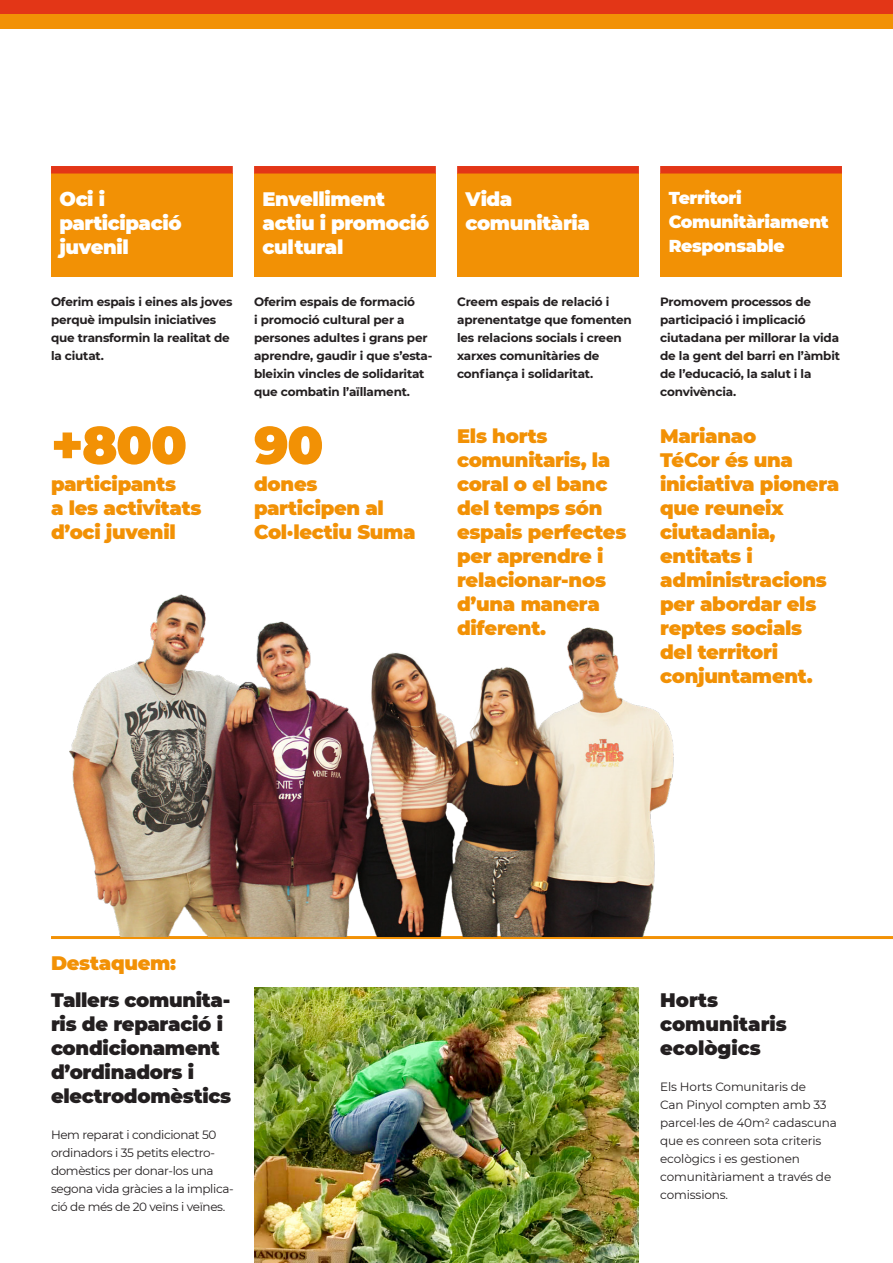
<style>
.page{position:relative;width:893px;height:1263px;background:#fff}
.page>*{position:absolute;margin:0;border:0;box-sizing:border-box;transform-origin:0 0}
.t1{font:900 52.5px "Montserrat";color:#f29105}
.t2{font:900 19.5px/24px "Montserrat";letter-spacing:-.015em;color:#f29105}
.t3{font:900 19.5px/24px "Montserrat";letter-spacing:-.015em;color:#231f20}
.t4{font:900 19.5px/24px "Montserrat";letter-spacing:-.02em;color:#fff}
.t5{font:900 17.25px/24px "Montserrat";letter-spacing:-.02em;color:#fff}
.t6{font:700 12px/18px "Montserrat";letter-spacing:-.015em;color:#231f20}
.t7{font:12px/18px "Montserrat";letter-spacing:-.02em;color:#231f20}
</style>
<div class="page">
<img style="left:254px;top:988px;width:385px;height:275px">
<div style="left:0;top:0;width:893px;height:14px;background:#e33617"></div>
<div style="left:0;top:14px;width:893px;height:14px;background:#f29105"></div>
<div style="left:51px;top:173px;width:182px;height:104px;background:#f29105"></div>
<div style="left:254px;top:173px;width:182px;height:104px;background:#f29105"></div>
<div style="left:457px;top:173px;width:182px;height:104px;background:#f29105"></div>
<div style="left:660px;top:173px;width:182px;height:104px;background:#f29105"></div>
<div style="left:51px;top:166px;width:182px;height:7px;background:#e33617"></div>
<div style="left:254px;top:166px;width:182px;height:7px;background:#e33617"></div>
<div style="left:457px;top:166px;width:182px;height:7px;background:#e33617"></div>
<div style="left:660px;top:166px;width:182px;height:7px;background:#e33617"></div>
<hr style="left:51px;top:936px;width:842px;height:3px;background:#f29105">
<img style="left:69px;top:594px;width:605px;height:342px">
<h2 class="t4" style="left:60px;top:186px;width:124px">Oci i participació juvenil</h2>
<h2 class="t4" style="left:263px;top:186px;width:168px">Envelliment actiu i promoció cultural</h2>
<p class="t6" style="left:51px;top:292px;width:183px">Oferim espais i eines als joves perquè impulsin iniciatives que transformin la realitat de la ciutat.</p>
<p class="t6" style="left:254px;top:292px;width:180px">Oferim espais de formació<br>i promoció cultural per a persones adultes i grans per aprendre, gaudir i que s’esta&shy;bleixin vincles de solidaritat que combatin l’aïllament.</p>
<h2 class="t4" style="left:466px;top:186px;width:126px">Vida comunitària</h2>
<h3 class="t5" style="left:669px;top:185px;width:162px">Territori<br>Comunitàriament<br>Responsable</h3>
<p class="t6" style="left:457px;top:292px;width:176px">Creem espais de relació i aprenentatge que fomenten les relacions socials i creen xarxes comunitàries de confiança i solidaritat.</p>
<p class="t6" style="left:660px;top:292px;width:181px">Promovem processos de participació i implicació ciutadana per millorar la vida de la gent del barri en l’àmbit de l’educació, la salut i la convivència.</p>
<h1 class="t1" style="left:51px;top:406px;width:138px">+800</h1>
<h1 class="t1" style="left:254px;top:406px;width:71px">90</h1>
<h2 class="t2" style="left:457px;top:423px;width:171px">Els horts comunitaris, la coral o el banc del temps són espais perfectes per aprendre i relacionar-nos d’una manera diferent.</h2>
<h2 class="t2" style="left:51px;top:471px;width:152px">participants<br>a les activitats d’oci juvenil</h2>
<h2 class="t2" style="left:254px;top:471px;width:163px">dones participen al<br>Col·lectiu Suma</h2>
<h2 class="t2" style="left:660px;top:423px;width:181px">Marianao<br>TéCor és una iniciativa pionera que reuneix ciutadania, entitats i administracions per abordar els reptes socials del territori conjuntament.</h2>
<h2 class="t2" style="left:51px;top:950px;width:127px">Destaquem:</h2>
<h2 class="t3" style="left:51px;top:987px;width:182px">Tallers comunita&shy;ris de reparació i condicionament d’ordinadors i electrodomèstics</h2>
<p class="t7" style="left:51px;top:1125px;width:184px">Hem reparat i condicionat 50 ordinadors i 35 petits electro&shy;domèstics per donar-los una segona vida gràcies a la implica&shy;ció de més de 20 veïns i veïnes.</p>
<h2 class="t3" style="left:660px;top:987px;width:128px">Horts comunitaris ecològics</h2>
<p class="t7" style="left:660px;top:1077px;width:178px">Els Horts Comunitaris de<br>Can Pinyol compten amb 33 parcel·les de 40m2 cadascuna que es conreen sota criteris ecològics i es gestionen comunitàriament a través de comissions.</p>
</div>
